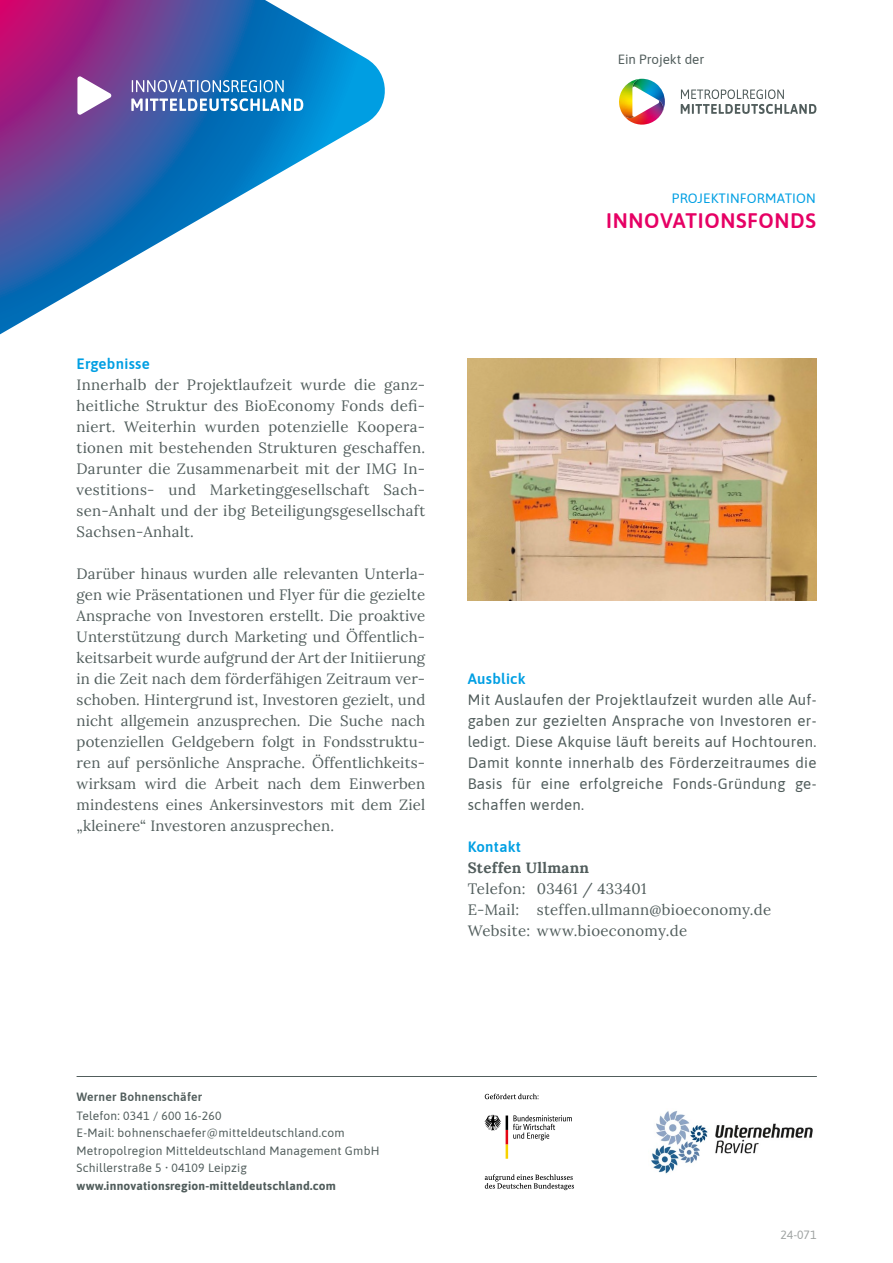
<style>
.page{position:relative;width:893px;height:1263px;background:#fff}
.page>*{position:absolute;margin:0;border:0;box-sizing:border-box;transform-origin:0 0}
.t1{font:600 21px "Asap";letter-spacing:.03em;color:#e60064}
.t2{font:15px/21px "Lora";letter-spacing:.02em;color:#515d5c;text-align:justify}
.t3{font:15px/21px "Asap";letter-spacing:.02em;color:#515d5c;text-align:justify}
.t4{font:600 15px "Asap";letter-spacing:.02em;color:#009fe3}
.t5{font:700 15px "Lora";letter-spacing:.02em;color:#515d5c}
.t6{font:13.5px "Asap";letter-spacing:.01em;color:#009fe3}
.t7{font:13.35px "Asap";color:#515d5c}
.t8{font:12px/16.5px "Asap";letter-spacing:.02em;color:#515d5c}
.t9{font:700 12px "Asap";letter-spacing:.02em;color:#515d5c}
.t10{font:600 12px "Asap";letter-spacing:.02em;color:#515d5c}
.t11{font:12px "Asap";color:#a0a4a3}
.s1{font-weight:700}
</style>
<div class="page">
<svg style="left:0;top:0;width:385px;height:335px"></svg>
<svg style="left:77px;top:76px;width:226px;height:39px"></svg>
<img style="left:626px;top:113px;width:36px;height:12px">
<img style="left:642px;top:79px;width:23px;height:34px">
<svg style="left:658px;top:100px;width:4px;height:4px"></svg>
<img style="left:619px;top:79px;width:23px;height:39px">
<svg style="left:619px;top:104px;width:16px;height:14px"></svg>
<svg style="left:681px;top:89px;width:135px;height:25px"></svg>
<svg style="left:485px;top:1093px;width:54px;height:6px"></svg>
<svg style="left:485px;top:1174px;width:89px;height:16px"></svg>
<svg style="left:484px;top:1115px;width:88px;height:44px"></svg>
<img style="left:651px;top:1111px;width:162px;height:63px">
<hr style="left:77px;top:1076px;width:740px;height:1px;background:#515d5c">
<img style="left:468px;top:358px;width:348px;height:242px">
<p class="t7" style="left:618px;top:50px;width:88px">Ein Projekt der</p>
<p class="t6" style="left:672px;top:189px;width:146px">PROJEKTINFORMATION</p>
<h1 class="t1" style="left:606px;top:206px;width:211px">INNOVATIONSFONDS</h1>
<p class="t4" style="left:77px;top:353px;width:75px">Ergebnisse</p>
<p class="t2" style="left:77px;top:373px;width:350px">Innerhalb der Projektlaufzeit wurde die ganz&shy;heitliche Struktur des BioEconomy Fonds defi&shy;niert. Weiterhin wurden potenzielle Koopera&shy;tionen mit bestehenden Strukturen geschaffen.<br>Darunter die Zusammenarbeit mit der IMG In&shy;vestitions- und Marketinggesellschaft Sach&shy;sen-Anhalt und der ibg Beteiligungsgesellschaft Sachsen-Anhalt.</p>
<p class="t2" style="left:77px;top:562px;width:350px">Darüber hinaus wurden alle relevanten Unterla&shy;gen wie Präsentationen und Flyer für die gezielte Ansprache von Investoren erstellt. Die proaktive Unterstützung durch Marketing und Öffentlich&shy;keitsarbeit wurde aufgrund der Art der Initiierung in die Zeit nach dem förderfähigen Zeitraum ver&shy;schoben. Hintergrund ist, Investoren gezielt, und nicht allgemein anzusprechen. Die Suche nach potenziellen Geldgebern folgt in Fondsstruktu&shy;ren auf persönliche Ansprache. Öffentlichkeits&shy;wirksam wird die Arbeit nach dem Einwerben mindestens eines Ankersinvestors mit dem Ziel „kleinere“ Investoren anzusprechen.</p>
<p class="t4" style="left:468px;top:668px;width:59px">Ausblick</p>
<p class="t3" style="left:468px;top:688px;width:350px">Mit Auslaufen der Projektlaufzeit wurden alle Auf&shy;gaben zur gezielten Ansprache von Investoren er&shy;ledigt. Diese Akquise läuft bereits auf Hochtouren.<br>Damit konnte innerhalb des Förderzeitraumes die Basis für eine erfolgreiche Fonds-Gründung ge&shy;schaffen werden.</p>
<p class="t4" style="left:468px;top:836px;width:55px">Kontakt</p>
<p class="t5" style="left:468px;top:855px;width:123px">Steffen Ullmann</p>
<p class="t2" style="left:468px;top:877px;width:305px;text-align:left">Telefon: 03461 / 433401<br>E-Mail: steffen.ullmann@bioeconomy.de<br>Website: www.bioeconomy.de</p>
<p class="t10" style="left:77px;top:1089px;width:127px">Werner Bohnenschäfer</p>
<p class="t8" style="left:77px;top:1107px;width:270px">Telefon: 0341 / 600 16-260<br>E-Mail: bohnenschaefer@mitteldeutschland.com</p>
<p class="t8" style="left:77px;top:1142px;width:304px">Metropolregion Mitteldeutschland Management GmbH<br>Schillerstraße 5 <span class="s1">·</span> 04109 Leipzig</p>
<p class="t9" style="left:77px;top:1178px;width:261px">www.innovationsregion-mitteldeutschland.com</p>
<p class="t11" style="left:780px;top:1226px;width:37px">24-071</p>
</div>
